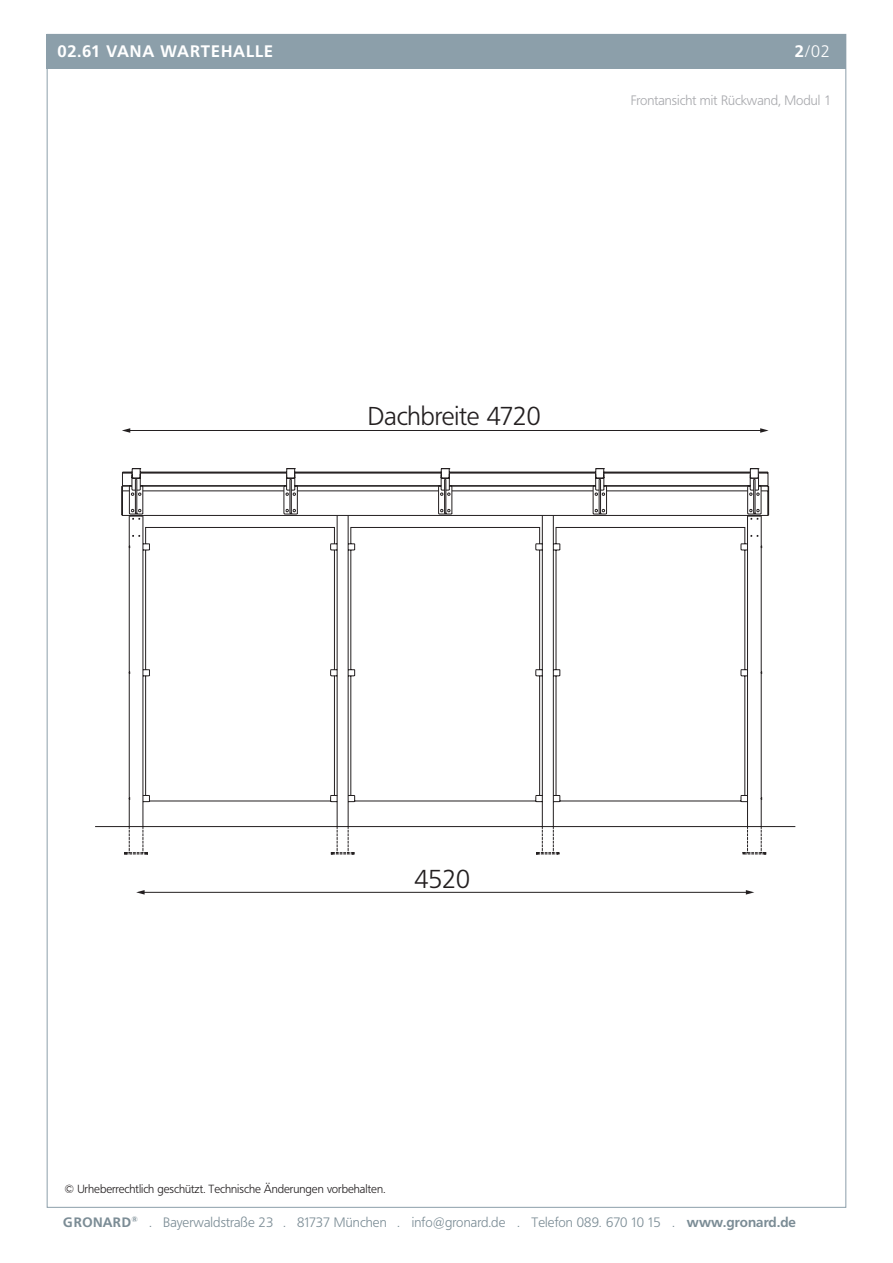
<style>
.page{position:relative;width:893px;height:1263px;background:#fff}
.page>*{position:absolute;margin:0;border:0;box-sizing:border-box;transform-origin:0 0}
.t1{font:300 25.65px "Frutiger BQ";color:#231f20}
.t2{font:700 16.5px "Frutiger BQ";letter-spacing:.05em;color:#fff}
.t3{font:300 16.5px "Frutiger BQ";color:#fff}
.t4{font:300 13.5px "Frutiger BQ";letter-spacing:.01em;color:#7b8c95}
.t5{font:300 13.5px "Frutiger BQ";color:#a8a9ad}
.t6{font:300 11.7px "Frutiger BQ";color:#231f20}
.s1{font-weight:700}
</style>
<div class="page">
<div style="left:47px;top:34px;width:799px;height:1174px;background:#fff;border:1px solid #8c9faa"></div>
<div style="left:47px;top:34px;width:799px;height:34px;background:#8c9faa"></div>
<svg style="left:748px;top:827px;width:19px;height:28px"></svg>
<svg style="left:46px;top:468px;width:723px;height:359px"></svg>
<svg style="left:46px;top:478px;width:702px;height:415px"></svg>
<svg style="left:746px;top:890px;width:8px;height:4px"></svg>
<svg style="left:136px;top:890px;width:9px;height:4px"></svg>
<hr style="left:129px;top:430px;width:633px;height:1px;background:#231f20">
<svg style="left:122px;top:428px;width:8px;height:5px"></svg>
<svg style="left:760px;top:428px;width:9px;height:5px"></svg>
<p class="t2" style="left:57px;top:42px;width:217px">02.61 VANA WARTEHALLE</p>
<p class="t3" style="left:795px;top:42px;width:37px"><span class="s1">2</span>/02</p>
<p class="t5" style="left:631px;top:92px;width:202px">Frontansicht mit Rückwand, Modul 1</p>
<p class="t1" style="left:368px;top:401px;width:174px">Dachbreite 4720</p>
<p class="t1" style="left:414px;top:864px;width:57px">4520</p>
<p class="t6" style="left:64px;top:1182px;width:322px">© Urheberrechtlich geschützt. Technische Änderungen vorbehalten.</p>
<p class="t4" style="left:63px;top:1214px;width:734px"><span class="s1">GRONARD</span><sup>®</sup> . Bayerwaldstraße 23 . 81737 München . info@gronard.de . Telefon 089. 670 10 15 . <span class="s1">www.gronard.de</span></p>
</div>
